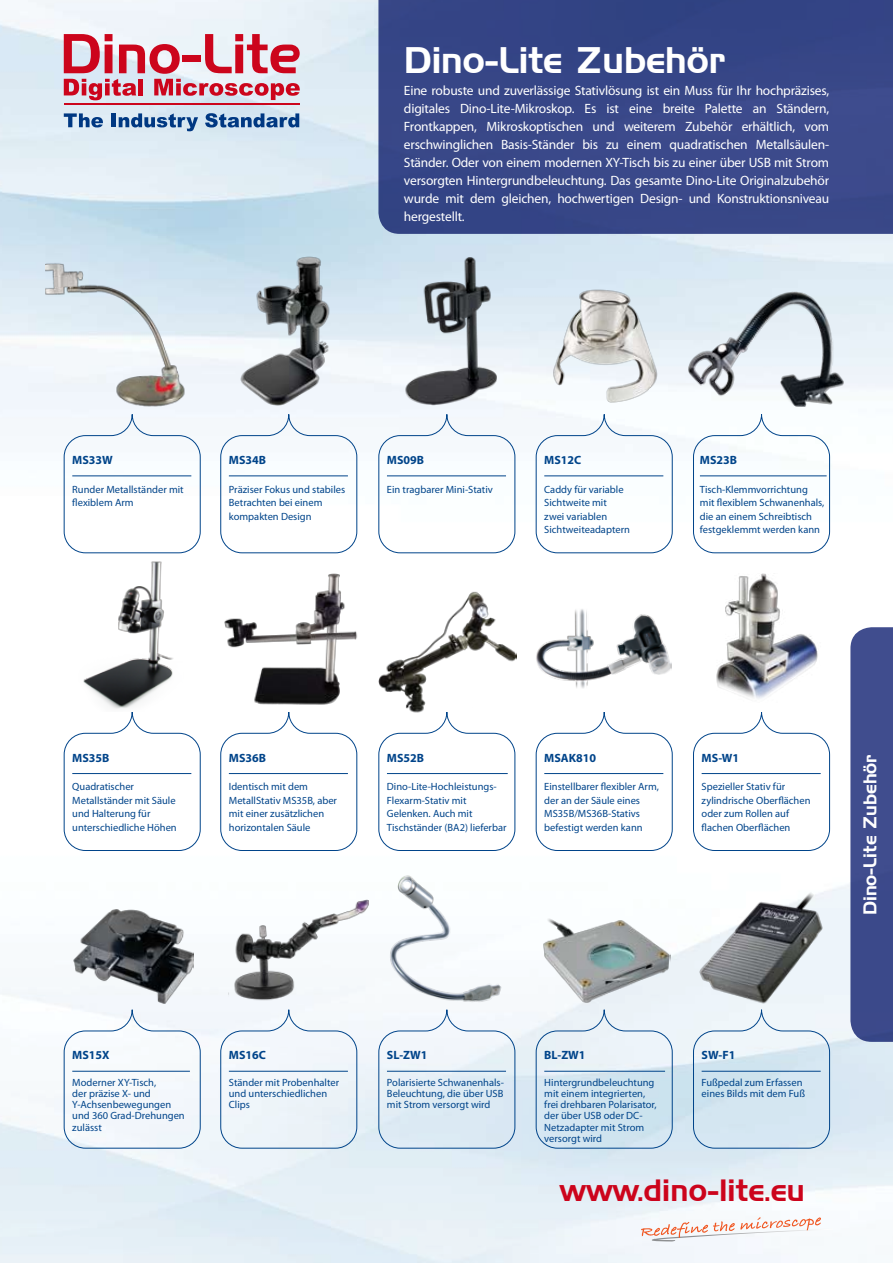
<style>
.page{position:relative;width:893px;height:1263px;background:#fff}
.page>*{position:absolute;margin:0;border:0;box-sizing:border-box;transform-origin:0 0}
.t1{font:36px "Handel Gothic BT";color:#fff}
.t2{font:30px "Handel Gothic BT";letter-spacing:.01em;color:#cc041c}
.t3{font:18px "Handel Gothic BT";color:#fff}
.t4{font:13.5px/18px "Myriad Pro";letter-spacing:-.015em;color:#fff;text-align:justify}
.t5{font:700 12px "Myriad Pro";color:#00448a}
.t6{font:10.5px/13.5px "Myriad Pro";color:#00448a}
</style>
<div class="page">
<img style="left:0;top:653px;width:893px;height:610px">
<img style="left:0;top:0;width:893px;height:533px">
<div style="left:378px;top:0;width:515px;height:234px;background:#374687"></div>
<div style="left:850px;top:627px;width:43px;height:415px;background:#404d8e"></div>
<hr style="left:64px;top:104px;width:236px;height:1px;background:#cc051c">
<svg style="left:64px;top:113px;width:39px;height:14px"></svg>
<hr style="left:112px;top:113px;width:4px;height:14px;background:#003882">
<svg style="left:119px;top:113px;width:79px;height:18px"></svg>
<svg style="left:205px;top:113px;width:94px;height:14px"></svg>
<svg style="left:64px;top:34px;width:236px;height:66px"></svg>
<svg style="left:641px;top:1217px;width:192px;height:24px"></svg>
<img style="left:45px;top:252px;width:147px;height:158px">
<img style="left:64px;top:561px;width:144px;height:150px">
<img style="left:74px;top:907px;width:119px;height:97px">
<img style="left:222px;top:255px;width:143px;height:153px">
<img style="left:221px;top:573px;width:147px;height:146px">
<img style="left:228px;top:899px;width:141px;height:123px">
<img style="left:386px;top:257px;width:140px;height:150px">
<img style="left:378px;top:591px;width:138px;height:120px">
<img style="left:386px;top:872px;width:128px;height:137px">
<img style="left:547px;top:286px;width:118px;height:118px">
<img style="left:536px;top:609px;width:136px;height:80px">
<img style="left:542px;top:891px;width:129px;height:118px">
<img style="left:687px;top:291px;width:159px;height:115px">
<img style="left:700px;top:573px;width:129px;height:130px">
<img style="left:696px;top:881px;width:130px;height:128px">
<svg style="left:63px;top:414px;width:138px;height:140px"></svg>
<svg style="left:63px;top:711px;width:138px;height:140px"></svg>
<svg style="left:63px;top:1009px;width:138px;height:140px"></svg>
<svg style="left:220px;top:414px;width:138px;height:140px"></svg>
<svg style="left:220px;top:711px;width:138px;height:140px"></svg>
<svg style="left:220px;top:1009px;width:138px;height:140px"></svg>
<svg style="left:378px;top:414px;width:138px;height:140px"></svg>
<svg style="left:378px;top:711px;width:138px;height:140px"></svg>
<svg style="left:378px;top:1009px;width:138px;height:140px"></svg>
<svg style="left:535px;top:414px;width:138px;height:140px"></svg>
<svg style="left:535px;top:711px;width:138px;height:140px"></svg>
<svg style="left:535px;top:1009px;width:138px;height:140px"></svg>
<svg style="left:693px;top:414px;width:137px;height:140px"></svg>
<svg style="left:693px;top:711px;width:137px;height:140px"></svg>
<svg style="left:693px;top:1009px;width:137px;height:140px"></svg>
<h1 class="t1" style="left:404px;top:39px;width:323px">Dino-Lite Zubehör</h1>
<p class="t4" style="left:404px;top:81px;width:427px">Eine robuste und zuverlässige Stativlösung ist ein Muss für Ihr hochpräzises, digitales Dino-Lite-Mikroskop. Es ist eine breite Palette an Ständern, Frontkappen, Mikroskoptischen und weiterem Zubehör erhältlich, vom erschwinglichen Basis-Ständer bis zu einem quadratischen Metallsäulen-Ständer. Oder von einem modernen XY-Tisch bis zu einer über USB mit Strom versorgten Hintergrundbeleuchtung. Das gesamte Dino-Lite Originalzubehör wurde mit dem gleichen, hochwertigen Design- und Konstruktionsniveau hergestellt.</p>
<p class="t5" style="left:72px;top:452px;width:42px">MS33W</p>
<p class="t6" style="left:72px;top:482px;width:113px">Runder Metallständer mit flexiblem Arm</p>
<p class="t5" style="left:229px;top:452px;width:39px">MS34B</p>
<p class="t6" style="left:229px;top:482px;width:118px">Präziser Fokus und stabiles<br>Betrachten bei einem kompakten Design</p>
<p class="t5" style="left:387px;top:452px;width:39px">MS09B</p>
<p class="t6" style="left:387px;top:482px;width:107px">Ein tragbarer Mini-Stativ</p>
<p class="t5" style="left:544px;top:452px;width:39px">MS12C</p>
<p class="t6" style="left:544px;top:482px;width:87px">Caddy für variable<br>Sichtweite mit<br>zwei variablen<br>Sichtweiteadaptern</p>
<p class="t5" style="left:700px;top:452px;width:39px">MS23B</p>
<p class="t6" style="left:700px;top:482px;width:126px">Tisch-Klemmvorrichtung mit flexiblem Schwanenhals, die an einem Schreibtisch festgeklemmt werden kann</p>
<p class="t5" style="left:72px;top:750px;width:39px">MS35B</p>
<p class="t6" style="left:72px;top:780px;width:106px">Quadratischer<br>Metallständer mit Säule und Halterung für unterschiedliche Höhen</p>
<p class="t5" style="left:229px;top:750px;width:39px">MS36B</p>
<p class="t6" style="left:229px;top:780px;width:110px">Identisch mit dem<br>MetallStativ MS35B, aber mit einer zusätzlichen horizontalen Säule</p>
<p class="t5" style="left:387px;top:750px;width:39px">MS52B</p>
<p class="t6" style="left:387px;top:780px;width:121px">Dino-Lite-Hochleistungs-<br>Flexarm-Stativ mit<br>Gelenken. Auch mit<br>Tischständer (BA2) lieferbar</p>
<p class="t5" style="left:544px;top:750px;width:53px">MSAK810</p>
<p class="t6" style="left:544px;top:780px;width:116px">Einstellbarer flexibler Arm, der an der Säule eines<br>MS35B/MS36B-Stativs befestigt werden kann</p>
<p class="t5" style="left:702px;top:750px;width:39px">MS-W1</p>
<p class="t6" style="left:702px;top:780px;width:110px">Spezieller Stativ für zylindrische Oberflächen oder zum Rollen auf flachen Oberflächen</p>
<h3 class="t3" style="left:859px;top:915px;width:162px;rotate:-90deg">Dino-Lite Zubehör</h3>
<p class="t5" style="left:72px;top:1047px;width:39px">MS15X</p>
<p class="t6" style="left:72px;top:1076px;width:114px;line-height:11.2px">Moderner XY-Tisch,<br>der präzise X- und<br>Y-Achsenbewegungen und 360 Grad-Drehungen zulässt</p>
<p class="t5" style="left:229px;top:1047px;width:39px">MS16C</p>
<p class="t6" style="left:229px;top:1076px;width:112px;line-height:11.2px">Ständer mit Probenhalter und unterschiedlichen<br>Clips</p>
<p class="t5" style="left:387px;top:1047px;width:42px">SL-ZW1</p>
<p class="t6" style="left:387px;top:1076px;width:119px;line-height:11.2px;text-align:justify">Polarisierte Schwanenhals-Beleuchtung, die über USB mit Strom versorgt wird</p>
<p class="t5" style="left:544px;top:1047px;width:43px">BL-ZW1</p>
<p class="t6" style="left:544px;top:1076px;width:114px;line-height:11.2px">Hintergrundbeleuchtung mit einem integrierten, frei drehbaren Polarisator, der über USB oder DC-<br>Netzadapter mit Strom versorgt wird</p>
<p class="t5" style="left:702px;top:1047px;width:35px">SW-F1</p>
<p class="t6" style="left:702px;top:1076px;width:105px;line-height:11.2px">Fußpedal zum Erfassen eines Bilds mit dem Fuß</p>
<h2 class="t2" style="left:560px;top:1172px;width:247px">www.dino-lite.eu</h2>
</div>
